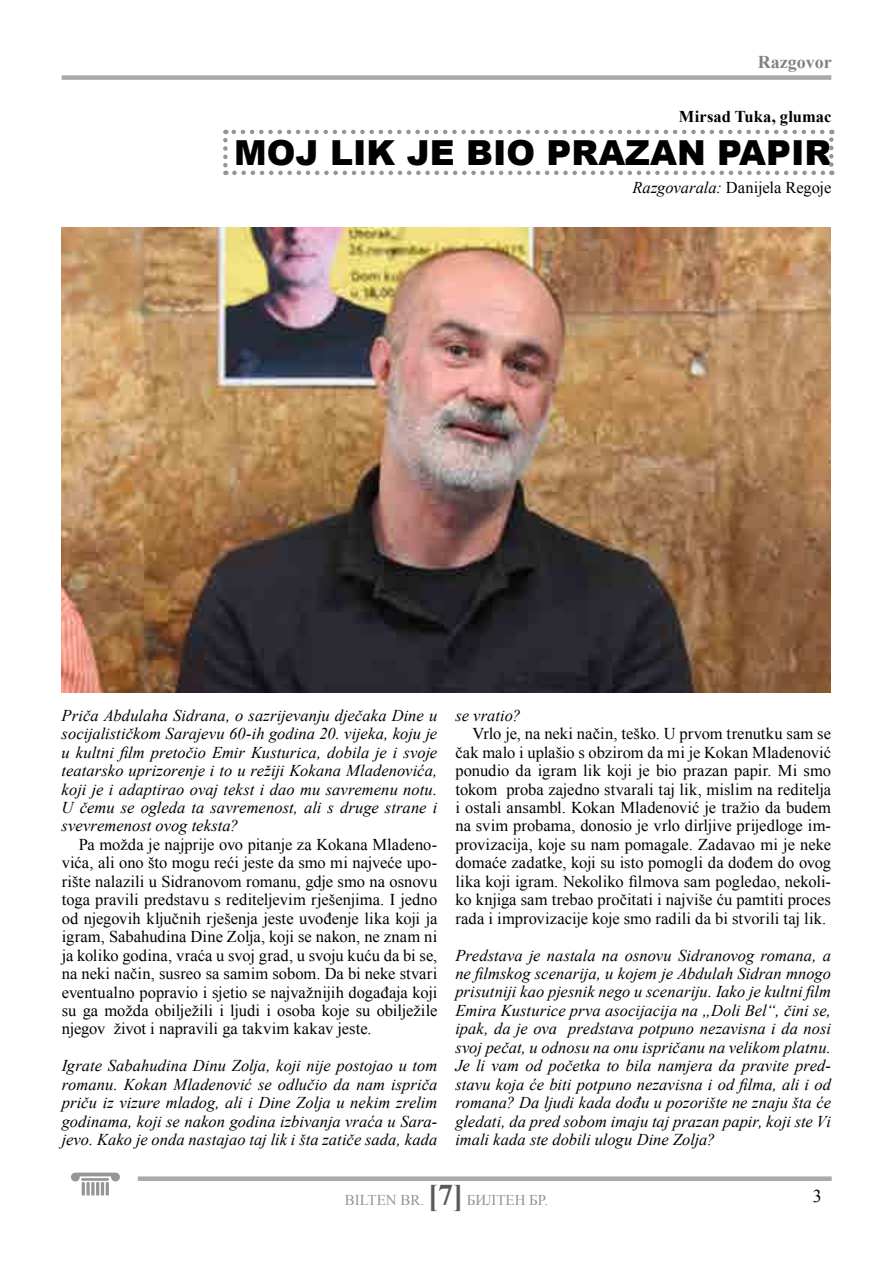
<style>
.page{position:relative;width:893px;height:1263px;background:#fff}
.page>*{position:absolute;margin:0;border:0;box-sizing:border-box;transform-origin:0 0}
.t1{font:900 34.5px "Arial";color:#000}
.t2{font:700 18px "Times New Roman";color:#808285}
.t3{font:18px "Times New Roman";color:#000}
.t4{font:16.5px/18.5px "Times New Roman";color:#000;text-align:justify}
.t5{font:italic 16.5px/18.5px "Times New Roman";color:#000;text-align:justify}
.t6{font:700 16.5px "Times New Roman";letter-spacing:.005em;color:#000}
.t7{font:15px "Times New Roman";color:#939598}
.s1{font-style:italic}
.s2{font-weight:700;font-size:30px;color:#58595b}
</style>
<div class="page">
<div style="left:138px;top:1176px;width:694px;height:5px;background:#a7a9ac"></div>
<div style="left:62px;top:75px;width:769px;height:5px;background:#a7a9ac"></div>
<svg style="left:71px;top:1172px;width:49px;height:23px"></svg>
<svg style="left:223px;top:140px;width:5px;height:35px"></svg>
<svg style="left:234px;top:171px;width:598px;height:4px"></svg>
<svg style="left:829px;top:130px;width:5px;height:35px"></svg>
<svg style="left:225px;top:130px;width:597px;height:4px"></svg>
<img style="left:62px;top:228px;width:769px;height:464px">
<p class="t2" style="left:758px;top:49px;width:75px">Razgovor</p>
<p class="t6" style="left:679px;top:105px;width:154px">Mirsad Tuka, glumac</p>
<h1 class="t1" style="left:234px;top:128px;width:599px">MOJ LIK JE BIO PRAZAN PAPIR</h1>
<p class="t4" style="left:632px;top:177px;width:200px"><span class="s1">Razgovarala:</span> Danijela Regoje</p>
<p class="t5" style="left:62px;top:706px;width:377px">Priča Abdulaha Sidrana, o sazrijevanju dječaka Dine u socijalističkom Sarajevu 60-ih godina 20. vijeka, koju je u kultni film pretočio Emir Kusturica, dobila je i svoje teatarsko uprizorenje i to u režiji Kokana Mladenovića, koji je i adaptirao ovaj tekst i dao mu savremenu notu.<br>U čemu se ogleda ta savremenost, ali s druge strane i svevremenost ovog teksta?</p>
<p class="t4" style="left:62px;top:835px;width:377px;text-indent:17px">Pa možda je najprije ovo pitanje za Kokana Mladeno&shy;vića, ali ono što mogu reći jeste da smo mi najveće upo&shy;rište nalazili u Sidranovom romanu, gdje smo na osnovu toga pravili predstavu s rediteljevim rješenjima. I jedno od njegovih ključnih rješenja jeste uvođenje lika koji ja igram, Sabahudina Dine Zolja, koji se nakon, ne znam ni ja koliko godina, vraća u svoj grad, u svoju kuću da bi se, na neki način, susreo sa samim sobom. Da bi neke stvari eventualno popravio i sjetio se najvažnijih događaja koji su ga možda obilježili i ljudi i osoba koje su obilježile njegov život i napravili ga takvim kakav jeste.</p>
<p class="t5" style="left:62px;top:1056px;width:377px">Igrate Sabahudina Dinu Zolja, koji nije postojao u tom romanu. Kokan Mladenović se odlučio da nam ispriča priču iz vizure mladog, ali i Dine Zolja u nekim zrelim godinama, koji se nakon godina izbivanja vraća u Sara&shy;jevo. Kako je onda nastajao taj lik i šta zatiče sada, kada</p>
<p class="t5" style="left:455px;top:705px;width:67px">se vratio?</p>
<p class="t4" style="left:455px;top:724px;width:377px;text-indent:17px">Vrlo je, na neki način, teško. U prvom trenutku sam se čak malo i uplašio s obzirom da mi je Kokan Mladenović ponudio da igram lik koji je bio prazan papir. Mi smo tokom proba zajedno stvarali taj lik, mislim na reditelja i ostali ansambl. Kokan Mladenović je tražio da budem na svim probama, donosio je vrlo dirljive prijedloge im&shy;provizacija, koje su nam pomagale. Zadavao mi je neke domaće zadatke, koji su isto pomogli da dođem do ovog lika koji igram. Nekoliko filmova sam pogledao, nekoli&shy;ko knjiga sam trebao pročitati i najviše ću pamtiti proces rada i improvizacije koje smo radili da bi stvorili taj lik.</p>
<p class="t5" style="left:455px;top:945px;width:377px">Predstava je nastala na osnovu Sidranovog romana, a ne filmskog scenarija, u kojem je Abdulah Sidran mnogo prisutniji kao pjesnik nego u scenariju. Iako je kultni film Emira Kusturice prva asocijacija na „Doli Bel“, čini se, ipak, da je ova predstava potpuno nezavisna i da nosi svoj pečat, u odnosu na onu ispričanu na velikom platnu.<br>Je li vam od početka to bila namjera da pravite pred&shy;stavu koja će biti potpuno nezavisna i od filma, ali i od romana? Da ljudi kada dođu u pozorište ne znaju šta će gledati, da pred sobom imaju taj prazan papir, koji ste Vi imali kada ste dobili ulogu Dine Zolja?</p>
<p class="t7" style="left:345px;top:1190px;width:205px">BILTEN BR. <span class="s2">[7]</span> БИЛТЕН БР.</p>
<p class="t3" style="left:813px;top:1184px;width:10px">3</p>
</div>
